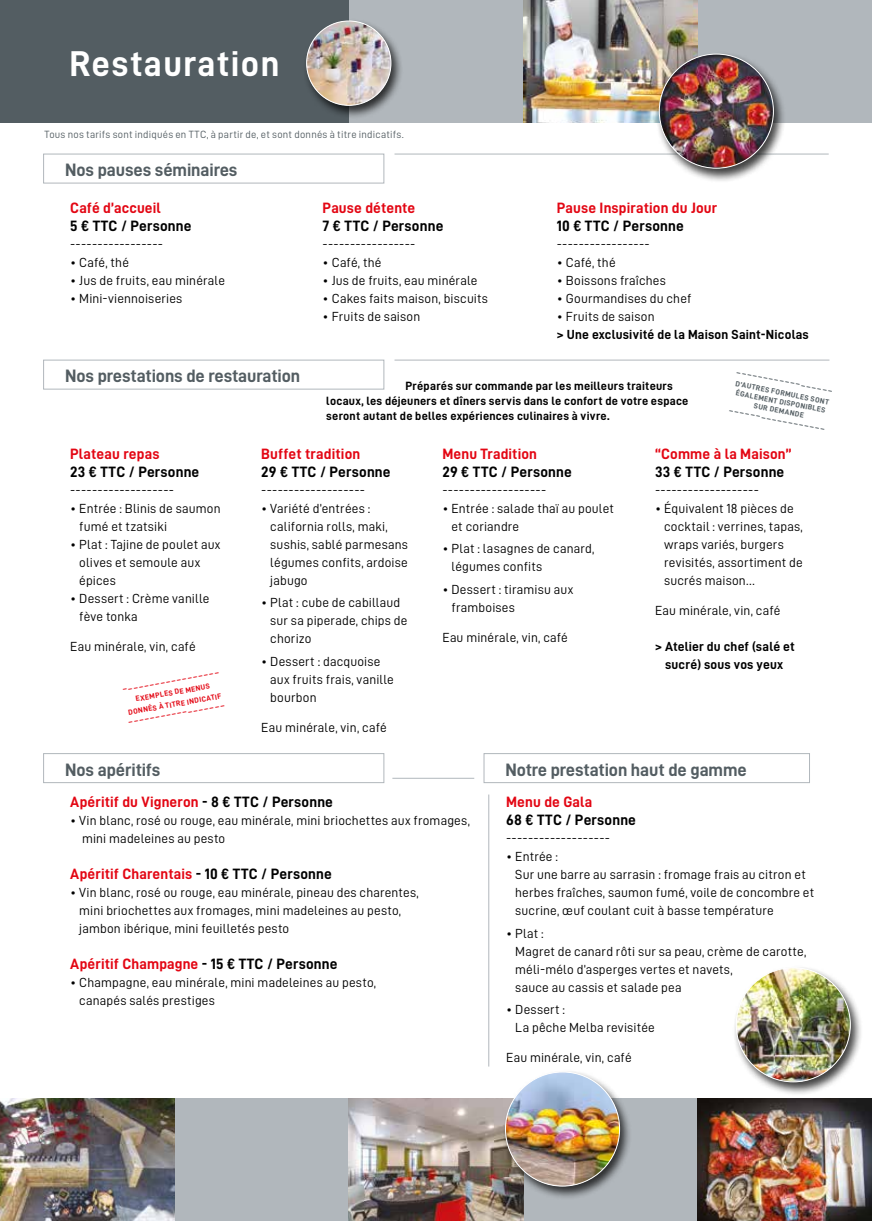
<style>
.page{position:relative;width:872px;height:1221px;background:#fff}
.page>*{position:absolute;margin:0;border:0;box-sizing:border-box;transform-origin:0 0}
.t1{font:36px "D DIN Bold";letter-spacing:.04em;color:#fff}
.t2{font:18px "D DIN Bold";letter-spacing:-.005em;color:#535d62}
.t3{font:15px "D DIN Bold";letter-spacing:.01em;color:#e30613}
.t4{font:15px "D DIN Bold";letter-spacing:.01em;color:#000}
.t5{font:13.2px/18px "D DIN";letter-spacing:.015em;color:#000}
.t6{font:13.2px/18px "D DIN Bold";letter-spacing:.015em;color:#000;text-align:center}
.t7{font:13.2px "D DIN";color:#e30613}
.t8{font:13.2px "D DIN";color:#535d62}
.t9{font:12px/15px "D DIN Bold";letter-spacing:.02em;color:#000}
.t10{font:10.5px "D DIN";letter-spacing:.02em;color:#535d62}
.t11{font:7.5px/9px "D DIN Bold";color:#535d62;text-align:center}
.t12{font:7.5px/12px "D DIN Bold";color:#e30613;text-align:center}
.s1{color:#000}
</style>
<div class="page">
<div style="left:0;top:1098px;width:736px;height:122px;background:#b1b7bc"></div>
<div style="left:330px;top:0;width:542px;height:122px;background:#b1b7bc"></div>
<div style="left:0;top:0;width:349px;height:122px;background:#535d62"></div>
<img style="left:0;top:1098px;width:174px;height:122px">
<img style="left:349px;top:1098px;width:174px;height:122px">
<div style="left:43px;top:154px;width:341px;height:29px;border:1px solid #b1b7bc"></div>
<hr style="left:392px;top:777px;width:82px;height:1px;background:#b1b7bc">
<hr style="left:394px;top:360px;width:435px;height:1px;background:#b1b7bc">
<hr style="left:488px;top:794px;width:1px;height:272px;background:#b1b7bc">
<img style="left:697px;top:1098px;width:175px;height:122px">
<img style="left:523px;top:0;width:174px;height:122px">
<div style="left:43px;top:360px;width:341px;height:29px;border:1px solid #b1b7bc"></div>
<div style="left:43px;top:753px;width:341px;height:30px;border:1px solid #b1b7bc"></div>
<div style="left:483px;top:753px;width:327px;height:30px;border:1px solid #b1b7bc"></div>
<hr style="left:394px;top:154px;width:434px;height:1px;background:#b1b7bc">
<div style="left:501px;top:1069px;width:131px;height:131px;background:#000;opacity:.75"></div>
<img style="left:505px;top:1071px;width:114px;height:114px;border-radius:57px">
<div style="left:732px;top:965px;width:131px;height:131px;background:#000;opacity:.75"></div>
<img style="left:736px;top:967px;width:114px;height:114px;border-radius:57px">
<div style="left:302px;top:18px;width:102px;height:102px;background:#000;opacity:.75"></div>
<img style="left:307px;top:21px;width:84px;height:84px;border-radius:42px">
<div style="left:655px;top:51px;width:131px;height:132px;background:#000;opacity:.75"></div>
<img style="left:659px;top:54px;width:114px;height:114px;border-radius:57px">
<h1 class="t1" style="left:69px;top:44px;width:211px">Restauration</h1>
<p class="t10" style="left:45px;top:129px;width:361px">Tous nos tarifs sont indiqués en TTC, à partir de, et sont donnés à titre indicatifs.</p>
<h2 class="t2" style="left:65px;top:160px;width:174px">Nos pauses séminaires</h2>
<p class="t3" style="left:70px;top:200px;width:92px">Café d’accueil</p>
<p class="t4" style="left:70px;top:218px;width:123px">5 € TTC / Personne</p>
<p class="t5" style="left:70px;top:235px;width:94px">-----------------</p>
<p class="t5" style="left:70px;top:253px;width:60px">• Café, thé</p>
<p class="t5" style="left:70px;top:271px;width:156px">• Jus de fruits, eau minérale</p>
<p class="t5" style="left:70px;top:289px;width:114px">• Mini-viennoiseries</p>
<p class="t3" style="left:322px;top:200px;width:94px">Pause détente</p>
<p class="t4" style="left:322px;top:218px;width:122px">7 € TTC / Personne</p>
<p class="t5" style="left:322px;top:235px;width:94px">-----------------</p>
<p class="t5" style="left:322px;top:253px;width:60px">• Café, thé</p>
<p class="t5" style="left:322px;top:271px;width:156px">• Jus de fruits, eau minérale</p>
<p class="t5" style="left:322px;top:289px;width:167px">• Cakes faits maison, biscuits</p>
<p class="t5" style="left:322px;top:307px;width:99px">• Fruits de saison</p>
<p class="t3" style="left:557px;top:200px;width:162px">Pause Inspiration du Jour</p>
<p class="t4" style="left:557px;top:218px;width:128px">10 € TTC / Personne</p>
<p class="t5" style="left:557px;top:235px;width:94px">-----------------</p>
<p class="t5" style="left:557px;top:253px;width:60px">• Café, thé</p>
<p class="t5" style="left:557px;top:271px;width:111px">• Boissons fraîches</p>
<p class="t5" style="left:557px;top:289px;width:136px">• Gourmandises du chef</p>
<p class="t5" style="left:557px;top:307px;width:99px">• Fruits de saison</p>
<p class="t6" style="left:557px;top:325px;width:253px">&gt; Une exclusivité de la Maison Saint-Nicolas</p>
<h2 class="t2" style="left:65px;top:366px;width:236px">Nos prestations de restauration</h2>
<p class="t9" style="left:326px;top:378px;width:364px;text-indent:79px">Préparés sur commande par les meilleurs traiteurs locaux, les déjeuners et dîners servis dans le confort de votre espace seront autant de belles expériences culinaires à vivre.</p>
<p class="t8" style="left:737px;top:365px;width:100px;rotate:11deg">------------------</p>
<p class="t11" style="left:736px;top:379px;width:96px;rotate:11deg">D’AUTRES FORMULES SONT<br>ÉGALEMENT DISPONIBLES<br>SUR DEMANDE</p>
<p class="t8" style="left:730px;top:403px;width:100px;rotate:11deg">------------------</p>
<p class="t3" style="left:70px;top:445px;width:91px">Plateau repas</p>
<p class="t4" style="left:70px;top:463px;width:131px">23 € TTC / Personne</p>
<p class="t5" style="left:70px;top:481px;width:105px">-------------------</p>
<p class="t5" style="left:79px;top:499px;width:143px;text-indent:-9px">• Entrée : Blinis de saumon fumé et tzatsiki</p>
<p class="t5" style="left:79px;top:535px;width:143px;text-indent:-9px">• Plat : Tajine de poulet aux olives et semoule aux épices</p>
<p class="t5" style="left:79px;top:589px;width:132px;text-indent:-9px">• Dessert : Crème vanille fève tonka</p>
<p class="t5" style="left:70px;top:637px;width:127px">Eau minérale, vin, café</p>
<p class="t7" style="left:121px;top:683px;width:100px;rotate:-10deg">------------------</p>
<p class="t12" style="left:125px;top:694px;width:96px;rotate:-10deg">EXEMPLES DE MENUS<br>DONNÉS À TITRE INDICATIF</p>
<p class="t7" style="left:127px;top:715px;width:100px;rotate:-10deg">------------------</p>
<p class="t3" style="left:261px;top:445px;width:101px">Buffet tradition</p>
<p class="t4" style="left:261px;top:463px;width:131px">29 € TTC / Personne</p>
<p class="t5" style="left:261px;top:481px;width:105px">-------------------</p>
<p class="t5" style="left:270px;top:499px;width:139px;text-indent:-9px">• Variété d’entrées : california rolls, maki, sushis, sablé parmesans légumes confits, ardoise jabugo</p>
<p class="t5" style="left:270px;top:593px;width:139px;text-indent:-9px">• Plat : cube de cabillaud sur sa piperade, chips de chorizo</p>
<p class="t5" style="left:270px;top:651px;width:125px;text-indent:-9px">• Dessert : dacquoise aux fruits frais, vanille bourbon</p>
<p class="t5" style="left:261px;top:717px;width:127px">Eau minérale, vin, café</p>
<p class="t3" style="left:442px;top:445px;width:96px">Menu Tradition</p>
<p class="t4" style="left:442px;top:463px;width:131px">29 € TTC / Personne</p>
<p class="t5" style="left:442px;top:481px;width:105px">-------------------</p>
<p class="t5" style="left:451px;top:499px;width:164px;text-indent:-9px">• Entrée : salade thaï au poulet et coriandre</p>
<p class="t5" style="left:451px;top:539px;width:144px;text-indent:-9px">• Plat : lasagnes de canard, légumes confits</p>
<p class="t5" style="left:451px;top:579px;width:123px;text-indent:-9px">• Dessert : tiramisu aux framboises</p>
<p class="t5" style="left:442px;top:627px;width:127px">Eau minérale, vin, café</p>
<p class="t3" style="left:655px;top:445px;width:138px">“Comme à la Maison”</p>
<p class="t4" style="left:655px;top:463px;width:131px">33 € TTC / Personne</p>
<p class="t5" style="left:655px;top:481px;width:105px">-------------------</p>
<p class="t5" style="left:664px;top:499px;width:140px;text-indent:-9px">• Équivalent 18 pièces de cocktail : verrines, tapas, wraps variés, burgers revisités, assortiment de sucrés maison…</p>
<p class="t5" style="left:655px;top:601px;width:127px">Eau minérale, vin, café</p>
<p class="t6" style="left:655px;top:637px;width:141px">&gt; Atelier du chef (salé et sucré) sous vos yeux</p>
<h2 class="t2" style="left:65px;top:759px;width:97px">Nos apéritifs</h2>
<h2 class="t2" style="left:505px;top:759px;width:243px">Notre prestation haut de gamme</h2>
<p class="t3" style="left:70px;top:793px;width:264px">Apéritif du Vigneron <span class="s1">- 8 € TTC / Personne</span></p>
<p class="t5" style="left:82px;top:811px;width:389px;text-indent:-12px">• Vin blanc, rosé ou rouge, eau minérale, mini briochettes aux fromages, mini madeleines au pesto</p>
<p class="t3" style="left:70px;top:865px;width:263px">Apéritif Charentais <span class="s1">- 10 € TTC / Personne</span></p>
<p class="t5" style="left:79px;top:883px;width:341px;text-indent:-9px">• Vin blanc, rosé ou rouge, eau minérale, pineau des charentes, mini briochettes aux fromages, mini madeleines au pesto, jambon ibérique, mini feuilletés pesto</p>
<p class="t3" style="left:70px;top:955px;width:269px">Apéritif Champagne <span class="s1">- 15 € TTC / Personne</span></p>
<p class="t5" style="left:79px;top:973px;width:298px;text-indent:-9px">• Champagne, eau minérale, mini madeleines au pesto, canapés salés prestiges</p>
<p class="t3" style="left:506px;top:793px;width:88px">Menu de Gala</p>
<p class="t4" style="left:506px;top:811px;width:131px">68 € TTC / Personne</p>
<p class="t5" style="left:506px;top:829px;width:105px">-------------------</p>
<p class="t5" style="left:515px;top:847px;width:300px;text-indent:-9px">• Entrée :<br>Sur une barre au sarrasin : fromage frais au citron et herbes fraîches, saumon fumé, voile de concombre et sucrine, œuf coulant cuit à basse température</p>
<p class="t5" style="left:515px;top:923px;width:292px;text-indent:-9px">• Plat :<br>Magret de canard rôti sur sa peau, crème de carotte, méli-mélo d’asperges vertes et navets,<br>sauce au cassis et salade pea</p>
<p class="t5" style="left:515px;top:999px;width:141px;text-indent:-9px">• Dessert :<br>La pêche Melba revisitée</p>
<p class="t5" style="left:506px;top:1047px;width:127px">Eau minérale, vin, café</p>
</div>
